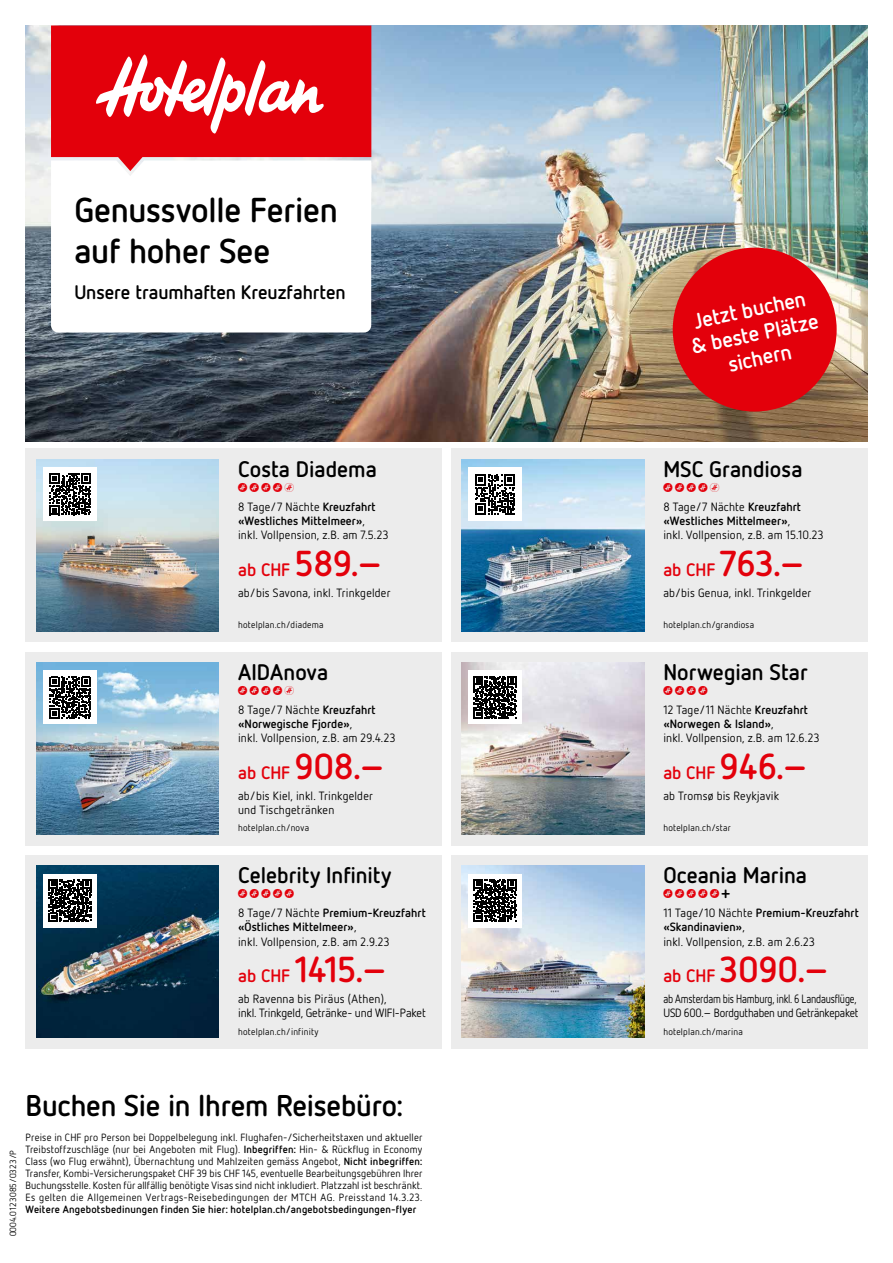
<style>
.page{position:relative;width:893px;height:1263px;background:#fff}
.page>*{position:absolute;margin:0;border:0;box-sizing:border-box;transform-origin:0 0}
.t1{font:700 36px "Netto OT";letter-spacing:-.01em;color:#e3000b}
.t2{font:700 34.5px/41.4px "Netto OT";letter-spacing:-.01em;color:#000}
.t3{font:700 30px "Netto OT";letter-spacing:-.005em;color:#000}
.t4{font:700 22.5px "Netto OT";color:#000}
.t5{font:21.75px "H Piconsnegativ";letter-spacing:-.015em;color:#e3000b}
.t6{font:700 21.6px/24.5px "Netto OT";color:#fff;text-align:center}
.t7{font:700 19.5px "Netto OT";letter-spacing:-.005em;color:#000}
.t8{font:700 18px "Netto OT";color:#e3000b}
.t9{font:12px/14.1px "Netto OT";letter-spacing:.015em;color:#000}
.t10{font:12px/14.1px "Netto OT";letter-spacing:-.015em;color:#000;scale:.87 1}
.t11{font:10.5px/12px "Netto OT";letter-spacing:.04em;color:#000;text-align:justify}
.t12{font:700 10.5px "Netto OT";letter-spacing:.02em;color:#000}
.t13{font:9.45px "Netto OT";letter-spacing:.025em;color:#000}
.t14{font:9px "Netto OT";color:#000}
.s1{font-weight:700}
.s2{font-size:36px}
.s3{font-size:18px}
.s4{font-family:"Netto OT";font-weight:700;font-size:16.5px;color:#000}
</style>
<div class="page">
<img style="left:26px;top:26px;width:841px;height:415px">
<div style="left:451px;top:652px;width:416px;height:193px;background:#ececec"></div>
<div style="left:451px;top:855px;width:416px;height:193px;background:#ececec"></div>
<svg style="left:51px;top:171px;width:320px;height:7px"></svg>
<svg style="left:51px;top:26px;width:320px;height:145px;background:#e6262f"></svg>
<svg style="left:95px;top:54px;width:229px;height:80px"></svg>
<svg style="left:51px;top:178px;width:320px;height:154px"></svg>
<div style="left:673px;top:248px;width:164px;height:164px;background:#e3000b;border-radius:50%"></div>
<div style="left:26px;top:449px;width:416px;height:193px;background:#ececec"></div>
<div style="left:26px;top:652px;width:416px;height:193px;background:#ececec"></div>
<img style="left:36px;top:662px;width:183px;height:173px">
<div style="left:26px;top:855px;width:416px;height:193px;background:#ececec"></div>
<div style="left:451px;top:449px;width:416px;height:193px;background:#ececec"></div>
<div style="left:44px;top:671px;width:53px;height:53px;background:#fff"></div>
<svg style="left:49px;top:677px;width:42px;height:41px"></svg>
<img style="left:36px;top:459px;width:183px;height:172px">
<div style="left:44px;top:468px;width:53px;height:53px;background:#fff"></div>
<svg style="left:49px;top:473px;width:42px;height:42px"></svg>
<img style="left:461px;top:662px;width:183px;height:173px">
<div style="left:469px;top:671px;width:53px;height:53px;background:#fff"></div>
<svg style="left:474px;top:676px;width:42px;height:43px"></svg>
<img style="left:461px;top:865px;width:183px;height:173px">
<img style="left:36px;top:865px;width:183px;height:173px">
<div style="left:44px;top:874px;width:53px;height:53px;background:#fff"></div>
<svg style="left:49px;top:879px;width:43px;height:43px"></svg>
<div style="left:469px;top:874px;width:53px;height:53px;background:#fff"></div>
<svg style="left:474px;top:879px;width:42px;height:43px"></svg>
<img style="left:461px;top:459px;width:183px;height:172px">
<div style="left:469px;top:468px;width:53px;height:53px;background:#fff"></div>
<svg style="left:475px;top:474px;width:40px;height:40px"></svg>
<h2 class="t2" style="left:74px;top:188px;width:265px">Genussvolle Ferien auf hoher See</h2>
<h3 class="t7" style="left:74px;top:280px;width:273px">Unsere traumhaften Kreuzfahrten</h3>
<h3 class="t4" style="left:238px;top:455px;width:140px">Costa Diadema</h3>
<h3 class="t5" style="left:238px;top:472px;width:60px">44446</h3>
<p class="t9" style="left:238px;top:500px;width:152px">8 Tage/7 Nächte <span class="s1">Kreuzfahrt «Westliches Mittelmeer»</span>,<br>inkl. Vollpension, z.B. am 7.5.23</p>
<h3 class="t8" style="left:238px;top:558px;width:147px">ab CHF <span class="s2">589.–</span></h3>
<p class="t9" style="left:238px;top:585px;width:154px">ab/bis Savona, inkl. Trinkgelder</p>
<p class="t13" style="left:238px;top:619px;width:87px">hotelplan.ch/diadema</p>
<h3 class="t4" style="left:238px;top:658px;width:92px">AIDAnova</h3>
<h3 class="t5" style="left:238px;top:675px;width:60px">44446</h3>
<p class="t9" style="left:238px;top:703px;width:159px">8 Tage/7 Nächte <span class="s1">Kreuzfahrt «Norwegische Fjorde»</span>,<br>inkl. Vollpension, z.B. am 29.4.23</p>
<h3 class="t8" style="left:238px;top:761px;width:149px">ab CHF <span class="s2">908.–</span></h3>
<p class="t9" style="left:238px;top:788px;width:136px">ab/bis Kiel, inkl. Trinkgelder und Tischgetränken</p>
<p class="t13" style="left:238px;top:822px;width:73px">hotelplan.ch/nova</p>
<h3 class="t4" style="left:238px;top:861px;width:155px">Celebrity Infinity</h3>
<h3 class="t5" style="left:238px;top:878px;width:60px">44444</h3>
<p class="t9" style="left:238px;top:906px;width:189px">8 Tage/7 Nächte <span class="s1">Premium-Kreuzfahrt «Östliches Mittelmeer»</span>,<br>inkl. Vollpension, z.B. am 2.9.23</p>
<h1 class="t1" style="left:238px;top:947px;width:151px"><span class="s3">ab CHF</span> 1415.–</h1>
<p class="t9" style="left:238px;top:991px;width:189px">ab Ravenna bis Piräus (Athen),<br>inkl. Trinkgeld, Getränke- und WIFI-Paket</p>
<p class="t13" style="left:238px;top:1025px;width:82px">hotelplan.ch/infinity</p>
<p class="t14" style="left:8px;top:1236px;width:88px;rotate:-90deg">0004.0123085/0323/P</p>
<h3 class="t3" style="left:26px;top:1086px;width:379px">Buchen Sie in Ihrem Reisebüro:</h3>
<p class="t11" style="left:26px;top:1130px;width:398px">Preise in CHF pro Person bei Doppelbelegung inkl. Flughafen-/Sicherheitstaxen und aktueller Treibstoffzuschläge (nur bei Angeboten mit Flug). <span class="s1">Inbegriffen:</span> Hin- &amp; Rückflug in Economy Class (wo Flug erwähnt), Übernachtung und Mahlzeiten gemäss Angebot, <span class="s1">Nicht inbegriffen:<br></span>Transfer, Kombi-Versicherungspaket CHF 39 bis CHF 145, eventuelle Bearbeitungsgebühren Ihrer Buchungsstelle. Kosten für allfällig benötigte Visas sind nicht inkludiert. Platzzahl ist beschränkt.<br>Es gelten die Allgemeinen Vertrags-Reisebedingungen der MTCH AG. Preisstand 14.3.23.</p>
<p class="t12" style="left:26px;top:1202px;width:392px">Weitere Angebotsbedinungen finden Sie hier: hotelplan.ch/angebotsbedingungen-flyer</p>
<h3 class="t6" style="left:684px;top:311px;width:131px;rotate:-12deg">Jetzt buchen &amp; beste Plätze sichern</h3>
<h3 class="t4" style="left:663px;top:455px;width:141px">MSC Grandiosa</h3>
<h3 class="t5" style="left:663px;top:472px;width:60px">44446</h3>
<p class="t9" style="left:663px;top:500px;width:162px">8 Tage/7 Nächte <span class="s1">Kreuzfahrt «Westliches Mittelmeer»</span>,<br>inkl. Vollpension, z.B. am 15.10.23</p>
<h3 class="t8" style="left:663px;top:558px;width:144px">ab CHF <span class="s2">763.–</span></h3>
<p class="t9" style="left:663px;top:585px;width:149px">ab/bis Genua, inkl. Trinkgelder</p>
<p class="t13" style="left:663px;top:619px;width:92px">hotelplan.ch/grandiosa</p>
<h3 class="t4" style="left:663px;top:658px;width:146px">Norwegian Star</h3>
<h3 class="t5" style="left:663px;top:675px;width:48px">4444</h3>
<p class="t9" style="left:663px;top:703px;width:158px">12 Tage/11 Nächte <span class="s1">Kreuzfahrt «Norwegen &amp; Island»</span>,<br>inkl. Vollpension, z.B. am 12.6.23</p>
<h3 class="t8" style="left:663px;top:761px;width:147px">ab CHF <span class="s2">946.–</span></h3>
<p class="t9" style="left:663px;top:788px;width:117px">ab Tromsø bis Reykjavik</p>
<p class="t13" style="left:663px;top:822px;width:69px">hotelplan.ch/star</p>
<h3 class="t4" style="left:663px;top:861px;width:145px">Oceania Marina</h3>
<h3 class="t5" style="left:663px;top:878px;width:68px">44444<span class="s4">+</span></h3>
<p class="t9" style="left:663px;top:906px;width:197px">11 Tage/10 Nächte <span class="s1">Premium-Kreuzfahrt «Skandinavien»</span>,<br>inkl. Vollpension, z.B. am 2.6.23</p>
<h1 class="t1" style="left:663px;top:947px;width:168px"><span class="s3">ab CHF</span> 3090.–</h1>
<p class="t10" style="left:663px;top:991px;width:226px">ab Amsterdam bis Hamburg, inkl. 6 Landausflüge,<br>USD 600.– Bordguthaben und Getränkepaket</p>
<p class="t13" style="left:663px;top:1025px;width:81px">hotelplan.ch/marina</p>
</div>
